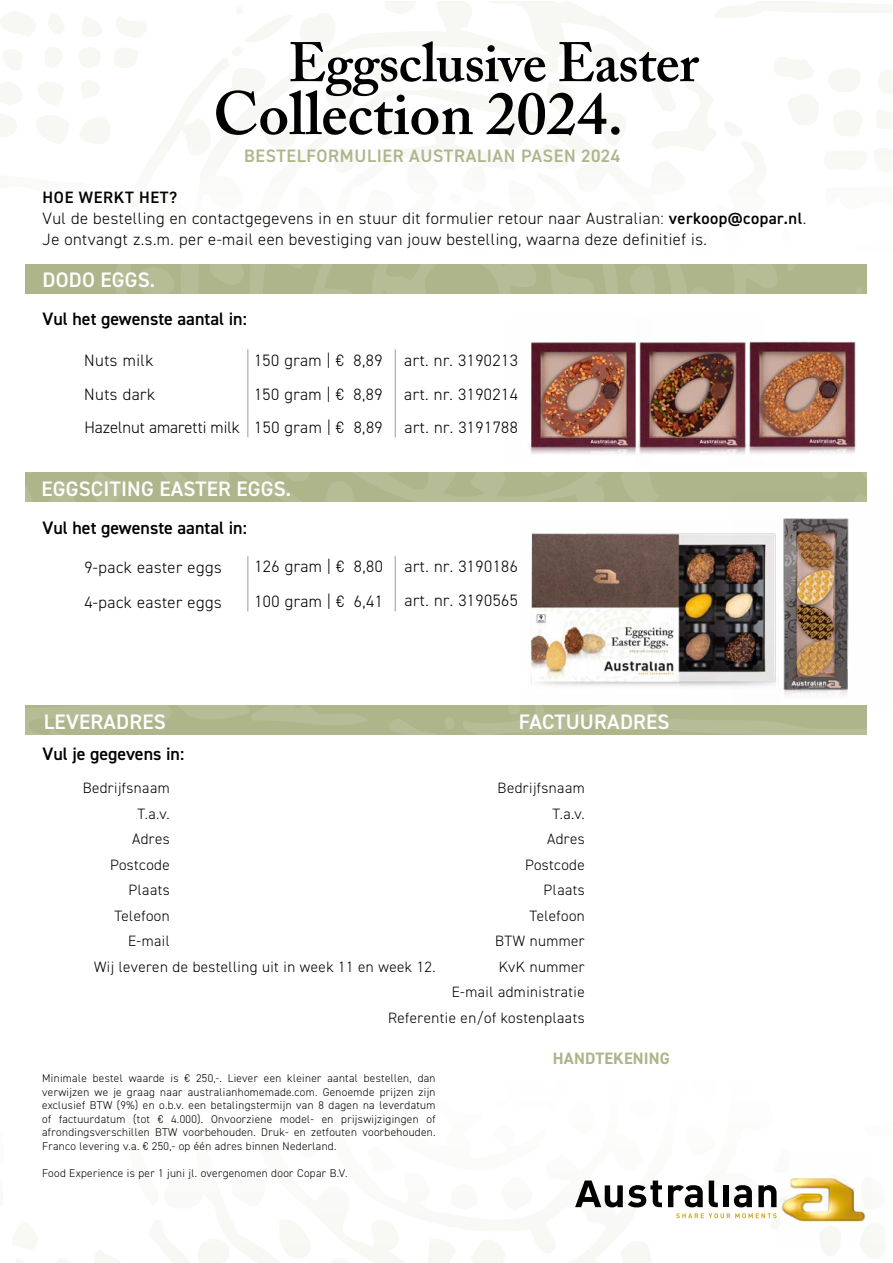
<style>
.page{position:relative;width:893px;height:1263px;background:#fff}
.page>*{position:absolute;margin:0;border:0;box-sizing:border-box;transform-origin:0 0}
.t1{font:600 60.45px "Adobe Caslon Pro";color:#000}
.t2{font:600 55.05px "Adobe Caslon Pro";letter-spacing:-.01em;color:#000}
.t3{font:600 21px "DIN2014";letter-spacing:.01em;color:#fff}
.t4{font:600 18px "DIN2014";color:#000}
.t5{font:600 18px "DIN2014";letter-spacing:.035em;color:#aeb58b}
.t6{font:300 16.5px/21px "DIN2014";letter-spacing:.03em;color:#020203}
.t7{font:300 16.5px/35.1px "DIN2014";letter-spacing:.03em;color:#000}
.t8{font:300 16.5px/33.5px "DIN2014";color:#000}
.t9{font:700 16.5px "DIN2014";letter-spacing:.01em;color:#aeb58b}
.t10{font:300 15px/25.5px "DIN2014";letter-spacing:.03em;color:#000}
.t11{font:300 11.25px/13.5px "DIN2014";letter-spacing:.03em;color:#000;text-align:justify}
.s1{font-weight:600}
</style>
<div class="page">
<svg style="left:821px;top:1237px;width:64px;height:21px"></svg>
<svg style="left:152px;top:1237px;width:8px;height:9px"></svg>
<svg style="left:95px;top:1250px;width:25px;height:13px"></svg>
<svg style="left:12px;top:1237px;width:26px;height:26px"></svg>
<svg style="left:56px;top:1259px;width:14px;height:4px"></svg>
<svg style="left:160px;top:1237px;width:492px;height:26px"></svg>
<svg style="left:0;top:1px;width:893px;height:293px"></svg>
<div style="left:26px;top:473px;width:841px;height:29px;background:#aeb58b"></div>
<svg style="left:822px;top:473px;width:15px;height:6px"></svg>
<svg style="left:863px;top:473px;width:4px;height:5px"></svg>
<svg style="left:94px;top:473px;width:27px;height:29px"></svg>
<svg style="left:26px;top:487px;width:6px;height:15px"></svg>
<svg style="left:49px;top:482px;width:26px;height:20px"></svg>
<svg style="left:163px;top:473px;width:496px;height:29px"></svg>
<img style="left:529px;top:342px;width:105px;height:112px">
<img style="left:634px;top:341px;width:132px;height:114px">
<img style="left:728px;top:342px;width:128px;height:113px">
<img style="left:531px;top:533px;width:202px;height:154px">
<img style="left:795px;top:1177px;width:77px;height:70px">
<svg style="left:575px;top:1180px;width:87px;height:28px"></svg>
<svg style="left:668px;top:1178px;width:127px;height:51px"></svg>
<img style="left:733px;top:518px;width:116px;height:177px">
<div style="left:26px;top:705px;width:841px;height:30px;background:#aeb58b"></div>
<svg style="left:389px;top:705px;width:478px;height:30px"></svg>
<svg style="left:26px;top:705px;width:341px;height:30px"></svg>
<hr style="left:247px;top:556px;width:1px;height:55px;background:#9d9d9c">
<hr style="left:247px;top:349px;width:1px;height:88px;background:#9d9d9c">
<hr style="left:395px;top:556px;width:1px;height:55px;background:#9d9d9c">
<hr style="left:395px;top:349px;width:1px;height:88px;background:#9d9d9c">
<h2 class="t2" style="left:288px;top:30px;width:412px">Eggsclusive Easter</h2>
<h1 class="t1" style="left:213px;top:78px;width:412px">Collection 2024.</h1>
<h3 class="t5" style="left:244px;top:144px;width:378px">BESTELFORMULIER AUSTRALIAN PASEN 2024</h3>
<h3 class="t6" style="left:43px;top:186px;width:765px"><span class="s1">HOE WERKT HET?<br></span>Vul de bestelling en contactgegevens in en stuur dit formulier retour naar Australian: <span class="s1">verkoop@copar.nl</span>.<br>Je ontvangt z.s.m. per e-mail een bevestiging van jouw bestelling, waarna deze definitief is.</h3>
<h3 class="t3" style="left:43px;top:266px;width:114px">DODO EGGS.</h3>
<h3 class="t4" style="left:43px;top:307px;width:206px">Vul het gewenste aantal in:</h3>
<h3 class="t8" style="left:84px;top:344px;width:157px">Nuts milk<br>Nuts dark<br>Hazelnut amaretti milk</h3>
<h3 class="t7" style="left:254px;top:343px;width:130px">150 gram | € 8,89</h3>
<h3 class="t7" style="left:404px;top:343px;width:115px">art. nr. 3190213</h3>
<h3 class="t7" style="left:254px;top:376px;width:130px">150 gram | € 8,89</h3>
<h3 class="t7" style="left:404px;top:376px;width:115px">art. nr. 3190214</h3>
<h3 class="t7" style="left:254px;top:410px;width:130px">150 gram | € 8,89</h3>
<h3 class="t7" style="left:404px;top:410px;width:115px">art. nr. 3191788</h3>
<h3 class="t3" style="left:41px;top:474px;width:251px">EGGSCITING EASTER EGGS.</h3>
<h3 class="t4" style="left:43px;top:516px;width:206px">Vul het gewenste aantal in:</h3>
<h3 class="t7" style="left:84px;top:550px;width:139px">9-pack easter eggs</h3>
<h3 class="t7" style="left:254px;top:549px;width:130px">126 gram | € 8,80<br>100 gram | € 6,41</h3>
<h3 class="t7" style="left:84px;top:585px;width:139px">4-pack easter eggs</h3>
<h3 class="t7" style="left:404px;top:549px;width:115px">art. nr. 3190186</h3>
<h3 class="t7" style="left:404px;top:582px;width:115px">art. nr. 3190565</h3>
<h3 class="t3" style="left:44px;top:707px;width:124px">LEVERADRES</h3>
<h3 class="t3" style="left:519px;top:707px;width:152px">FACTUURADRES</h3>
<h3 class="t4" style="left:43px;top:742px;width:143px">Vul je gegevens in:</h3>
<h3 class="t10" style="left:83px;top:775px;width:89px">Bedrijfsnaam</h3>
<h3 class="t10" style="left:498px;top:775px;width:89px">Bedrijfsnaam</h3>
<h3 class="t10" style="left:137px;top:801px;width:34px">T.a.v.</h3>
<h3 class="t10" style="left:553px;top:801px;width:34px">T.a.v.</h3>
<h3 class="t10" style="left:132px;top:826px;width:39px">Adres</h3>
<h3 class="t10" style="left:547px;top:826px;width:39px">Adres</h3>
<h3 class="t10" style="left:110px;top:852px;width:61px">Postcode</h3>
<h3 class="t10" style="left:525px;top:852px;width:61px">Postcode</h3>
<h3 class="t10" style="left:129px;top:877px;width:43px">Plaats</h3>
<h3 class="t10" style="left:544px;top:877px;width:43px">Plaats</h3>
<h3 class="t10" style="left:114px;top:903px;width:57px">Telefoon</h3>
<h3 class="t10" style="left:529px;top:903px;width:57px">Telefoon</h3>
<h3 class="t10" style="left:94px;top:928px;width:343px;text-indent:34px">E-mail<br>Wij leveren de bestelling uit in week 11 en week 12.</h3>
<h3 class="t10" style="left:388px;top:928px;width:198px;text-align:right">BTW nummer<br>KvK nummer<br>E-mail administratie<br>Referentie en/of kostenplaats</h3>
<p class="t11" style="left:42px;top:1072px;width:395px">Minimale bestel waarde is € 250,-. Liever een kleiner aantal bestellen, dan verwijzen we je graag naar australianhomemade.com. Genoemde prijzen zijn exclusief BTW (9%) en o.b.v. een betalingstermijn van 8 dagen na leverdatum of factuurdatum (tot € 4.000). Onvoorziene model- en prijswijzigingen of afrondingsverschillen BTW voorbehouden. Druk- en zetfouten voorbehouden.<br>Franco levering v.a. € 250,- op één adres binnen Nederland.</p>
<p class="t11" style="left:42px;top:1166px;width:307px">Food Experience is per 1 juni jl. overgenomen door Copar B.V.</p>
<h3 class="t9" style="left:553px;top:1047px;width:119px">HANDTEKENING</h3>
</div>
